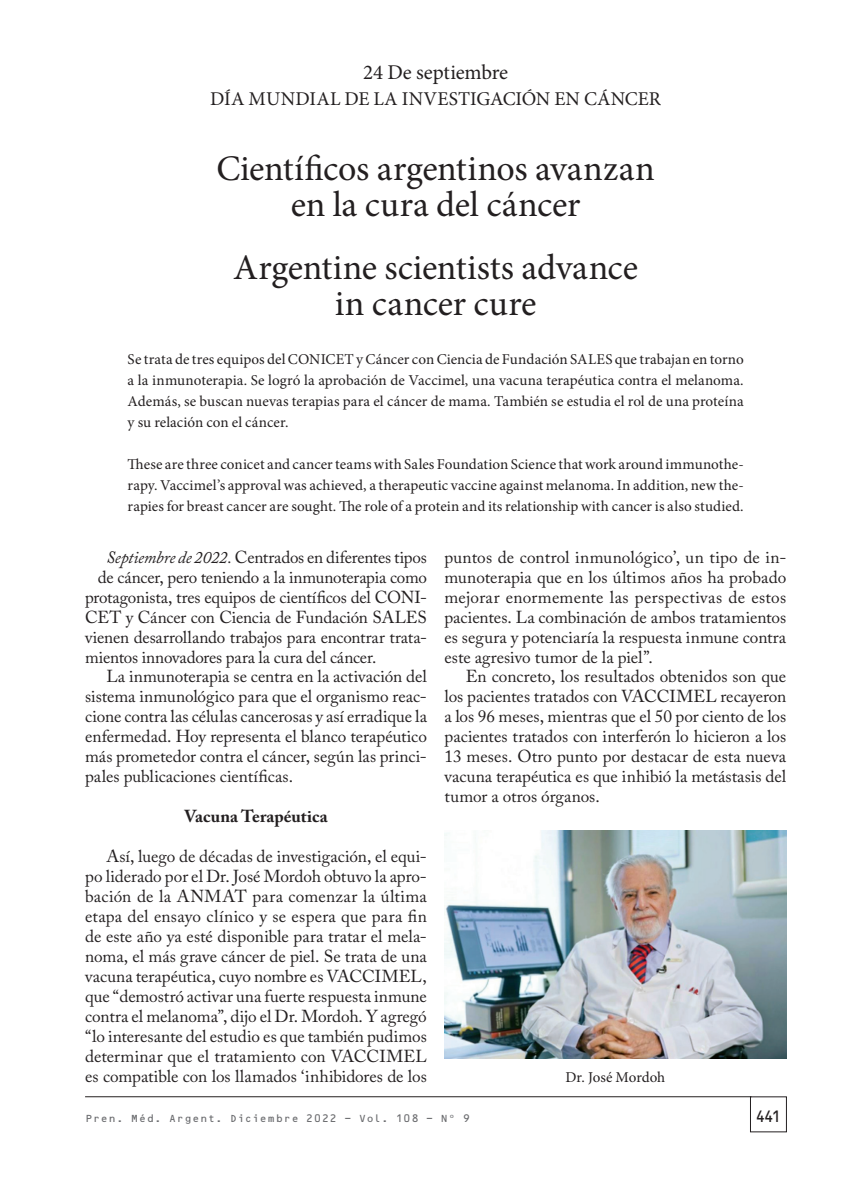
<style>
.page{position:relative;width:851px;height:1191px;background:#fff}
.page>*{position:absolute;margin:0;border:0;box-sizing:border-box;transform-origin:0 0}
.Título{font:36px "Minion Pro";letter-spacing:-.005em;color:#231f20}
.Título-2{font:21px "Minion Pro";letter-spacing:-.01em;color:#231f20}
.Título-3{font:19.5px "Minion Pro";color:#231f20}
.Texto_sangrado{font:17.25px/20px "Adobe Caslon Pro";letter-spacing:-.005em;color:#231f20;text-align:justify}
.Subtítulo_2{font:700 17.25px "Adobe Caslon Pro";letter-spacing:.005em;color:#231f20}
.t1{font:15.75px "OCRB Std";color:#231f20;scale:.95 1}
.Resumen{font:15px/21px "Minion Pro";color:#231f20;text-align:justify}
.Epígrafe_2{font:15px "Minion Pro";letter-spacing:-.005em;color:#231f20}
.t2{font:10.5px "OCRB Std";letter-spacing:.02em;color:#6c6d70}
.s1{font-style:italic}
</style>
<div class="page">
<hr style="left:85px;top:1096px;width:666px;height:1px;background:#231f20">
<img style="left:444px;top:831px;width:342px;height:227px">
<p class="Título-2" style="left:363px;top:58px;width:146px">24 De septiembre</p>
<p class="Título-3" style="left:210px;top:85px;width:452px">DÍA MUNDIAL DE LA INVESTIGACIÓN EN CÁNCER</p>
<p class="Título" style="left:216px;top:144px;width:439px">Científicos argentinos avanzan</p>
<p class="Título" style="left:291px;top:180px;width:291px">en la cura del cáncer</p>
<p class="Título" style="left:233px;top:244px;width:406px">Argentine scientists advance</p>
<p class="Título" style="left:335px;top:280px;width:203px">in cancer cure</p>
<p class="Resumen" style="left:128px;top:349px;width:617px">Se trata de tres equipos del CONICET y Cáncer con Ciencia de Fundación SALES que trabajan en torno a la inmunoterapia. Se logró la aprobación de Vaccimel, una vacuna terapéutica contra el melanoma.<br>Además, se buscan nuevas terapias para el cáncer de mama. También se estudia el rol de una proteína y su relación con el cáncer.</p>
<p class="Resumen" style="left:128px;top:454px;width:617px">These are three conicet and cancer teams with Sales Foundation Science that work around immunothe&shy;rapy. Vaccimel’s approval was achieved, a therapeutic vaccine against melanoma. In addition, new the&shy;rapies for breast cancer are sought. The role of a protein and its relationship with cancer is also studied.</p>
<p class="Texto_sangrado" style="left:106px;top:547px;width:322px"><span class="s1">Septiembre de 2022.</span> Centrados en diferentes tipos</p>
<p class="Texto_sangrado" style="left:98px;top:567px;width:330px">de cáncer, pero teniendo a la inmunoterapia como</p>
<p class="Texto_sangrado" style="left:85px;top:587px;width:343px">protagonista, tres equipos de científicos del CONI-</p>
<p class="Texto_sangrado" style="left:85px;top:606px;width:343px">CET y Cáncer con Ciencia de Fundación SALES</p>
<p class="Texto_sangrado" style="left:85px;top:626px;width:343px">vienen desarrollando trabajos para encontrar trata-</p>
<p class="Texto_sangrado" style="left:85px;top:646px;width:293px">mientos innovadores para la cura del cáncer.</p>
<p class="Texto_sangrado" style="left:85px;top:666px;width:343px;text-indent:21px">La inmunoterapia se centra en la activación del sistema inmunológico para que el organismo reac&shy;cione contra las células cancerosas y así erradique la enfermedad. Hoy representa el blanco terapéutico más prometedor contra el cáncer, según las princi&shy;pales publicaciones científicas.</p>
<p class="Subtítulo_2" style="left:184px;top:806px;width:145px">Vacuna Terapéutica</p>
<p class="Texto_sangrado" style="left:85px;top:846px;width:343px;text-indent:21px">Así, luego de décadas de investigación, el equi&shy;po liderado por el Dr. José Mordoh obtuvo la apro&shy;bación de la ANMAT para comenzar la última etapa del ensayo clínico y se espera que para fin de este año ya esté disponible para tratar el mela&shy;noma, el más grave cáncer de piel. Se trata de una vacuna terapéutica, cuyo nombre es VACCIMEL, que “demostró activar una fuerte respuesta inmune contra el melanoma”, dijo el Dr. Mordoh. Y agregó “lo interesante del estudio es que también pudimos determinar que el tratamiento con VACCIMEL es compatible con los llamados ‘inhibidores de los</p>
<p class="Texto_sangrado" style="left:444px;top:547px;width:343px">puntos de control inmunológico’, un tipo de in&shy;munoterapia que en los últimos años ha probado mejorar enormemente las perspectivas de estos pacientes. La combinación de ambos tratamientos es segura y potenciaría la respuesta inmune contra este agresivo tumor de la piel”.</p>
<p class="Texto_sangrado" style="left:444px;top:666px;width:343px;text-indent:21px">En concreto, los resultados obtenidos son que los pacientes tratados con VACCIMEL recayeron a los 96 meses, mientras que el 50 por ciento de los pacientes tratados con interferón lo hicieron a los 13 meses. Otro punto por destacar de esta nueva vacuna terapéutica es que inhibió la metástasis del tumor a otros órganos.</p>
<p class="Epígrafe_2" style="left:565px;top:1066px;width:101px">Dr. José Mordoh</p>
<p class="t2" style="left:85px;top:1111px;width:387px">Pren. Méd. Argent. Diciembre 2022 - Vol. 108 - Nº 9</p>
<p class="t1" style="left:755px;top:1107px;width:30px">441</p>
</div>
